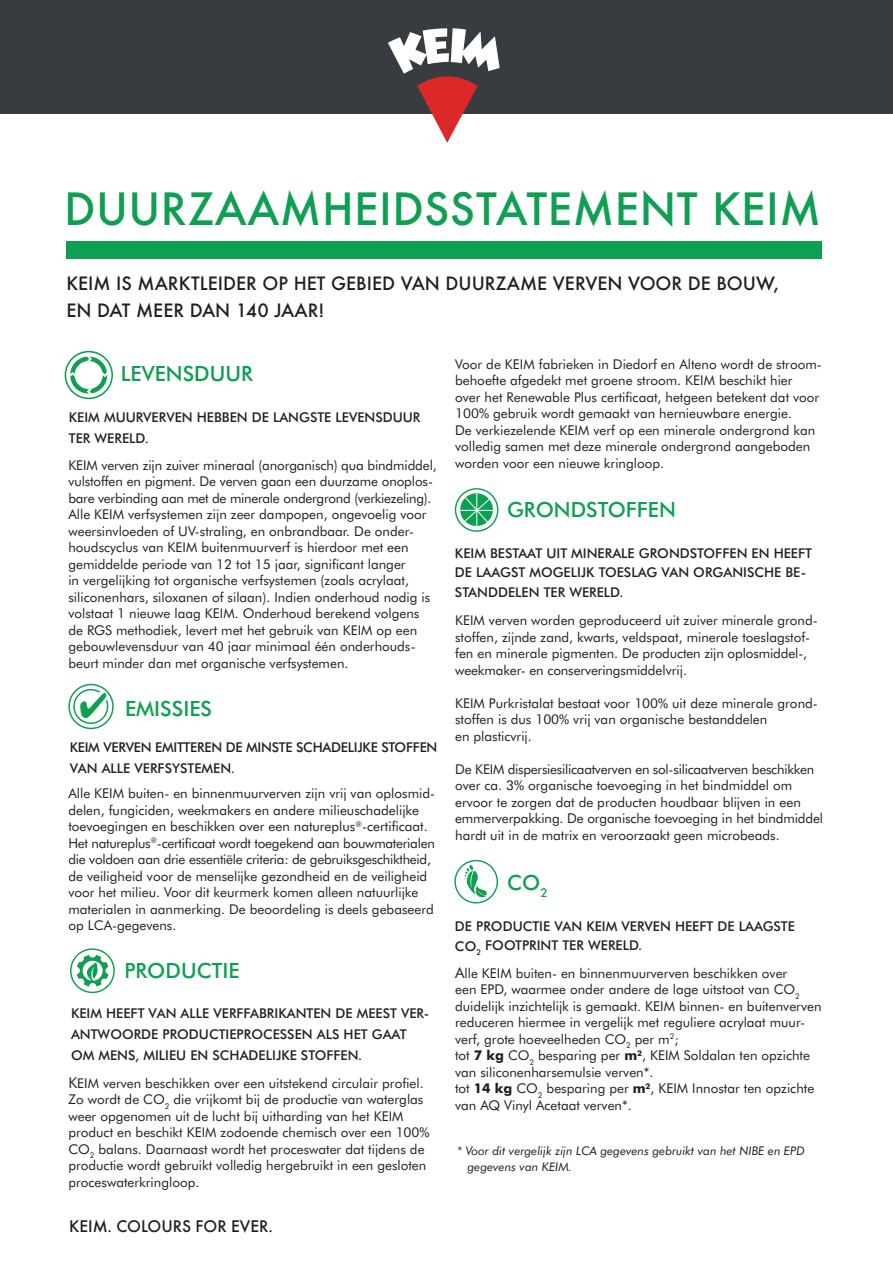
<style>
.page{position:relative;width:893px;height:1263px;background:#fff}
.page>*{position:absolute;margin:0;border:0;box-sizing:border-box;transform-origin:0 0}
.t1{font:500 48.9px "Futura T";letter-spacing:.01em;color:#0f9f52}
.t2{font:500 21px "Futura BT";color:#0f9f52}
.t3{font:500 20.25px/27.2px "Futura T";color:#231f20}
.t4{font:500 17.55px "Futura T";color:#231f20}
.t5{font:13.5px/16.5px "Futura BT";color:#231f20}
.t6{font:500 13.5px/21px "Futura BT";color:#231f20}
.t7{font:500 13.5px/21px "Futura BT";letter-spacing:-.02em;color:#231f20}
.t8{font:italic 12px/16.5px "Futura BT";color:#231f20}
.s1{font-size:15px}
.s2{font-weight:700}
</style>
<div class="page">
<div style="left:0;top:0;width:893px;height:114px;background:#373c40"></div>
<svg style="left:388px;top:28px;width:112px;height:115px"></svg>
<div style="left:66px;top:242px;width:756px;height:17px;background:#0f9f52"></div>
<div style="left:70px;top:356px;width:37px;height:38px;border:5px solid #0f9f52;border-radius:50%"></div>
<svg style="left:70px;top:373px;width:6px;height:6px"></svg>
<svg style="left:101px;top:369px;width:7px;height:7px"></svg>
<svg style="left:85px;top:356px;width:8px;height:6px"></svg>
<svg style="left:86px;top:388px;width:8px;height:6px"></svg>
<div style="left:65px;top:351px;width:48px;height:48px;border:2px solid #0f9f52;border-radius:50%"></div>
<svg style="left:66px;top:682px;width:50px;height:49px"></svg>
<div style="left:68px;top:684px;width:46px;height:45px;border:1px solid #0f9f52;border-radius:50%"></div>
<div style="left:73px;top:689px;width:35px;height:35px;border:1px solid #0f9f52;border-radius:50%"></div>
<svg style="left:68px;top:946px;width:49px;height:49px"></svg>
<div style="left:70px;top:948px;width:45px;height:45px;border:1px solid #0f9f52;border-radius:50%"></div>
<div style="left:89px;top:950px;width:7px;height:7px;background:#fff;border-radius:50%"></div>
<div style="left:73px;top:967px;width:7px;height:7px;background:#fff;border-radius:50%"></div>
<svg style="left:74px;top:952px;width:39px;height:40px"></svg>
<svg style="left:453px;top:486px;width:47px;height:48px"></svg>
<div style="left:455px;top:488px;width:43px;height:44px;border:1px solid #0f9f52;border-radius:50%"></div>
<hr style="left:458px;top:510px;width:35px;height:1px;background:#fff">
<svg style="left:459px;top:492px;width:37px;height:39px"></svg>
<svg style="left:452px;top:858px;width:48px;height:47px"></svg>
<div style="left:454px;top:860px;width:44px;height:43px;border:1px solid #0f9f52;border-radius:50%"></div>
<svg style="left:460px;top:860px;width:36px;height:38px"></svg>
<svg style="left:80px;top:689px;width:33px;height:29px"></svg>
<h1 class="t1" style="left:64px;top:180px;width:758px">DUURZAAMHEIDSSTATEMENT KEIM</h1>
<h3 class="t3" style="left:66px;top:269px;width:714px">KEIM IS MARKTLEIDER OP HET GEBIED VAN DUURZAME VERVEN VOOR DE BOUW,<br>EN DAT MEER DAN 140 JAAR!</h3>
<h2 class="t2" style="left:121px;top:361px;width:134px">LEVENSDUUR</h2>
<p class="t6" style="left:69px;top:406px;width:353px">KEIM MUURVERVEN HEBBEN DE LANGSTE LEVENSDUUR<br>TER WERELD.</p>
<p class="t5" style="left:68px;top:456px;width:370px">KEIM verven zijn zuiver mineraal (anorganisch) qua bindmiddel, vulstoffen en pigment. De verven gaan een duurzame onoplos&shy;bare verbinding aan met de minerale ondergrond (verkiezeling).<br>Alle KEIM verfsystemen zijn zeer dampopen, ongevoelig voor weersinvloeden of UV-straling, en onbrandbaar. De onder&shy;houdscyclus van KEIM buitenmuurverf is hierdoor met een gemiddelde periode van 12 tot 15 jaar, significant langer<br>in vergelijking tot organische verfsystemen (zoals acrylaat, siliconenhars, siloxanen of silaan). Indien onderhoud nodig is volstaat 1 nieuwe laag KEIM. Onderhoud berekend volgens de RGS methodiek, levert met het gebruik van KEIM op een gebouwlevensduur van 40 jaar minimaal één onderhouds&shy;beurt minder dan met organische verfsystemen.</p>
<h2 class="t2" style="left:125px;top:695px;width:89px">EMISSIES</h2>
<p class="t7" style="left:70px;top:737px;width:369px">KEIM VERVEN EMITTEREN DE MINSTE SCHADELIJKE STOFFEN<br>VAN ALLE VERFSYSTEMEN.</p>
<p class="t5" style="left:68px;top:785px;width:368px">Alle KEIM buiten- en binnenmuurverven zijn vrij van oplosmid&shy;delen, fungiciden, weekmakers en andere milieuschadelijke toevoegingen en beschikken over een natureplus<sup>®</sup>-certificaat.<br>Het natureplus<sup>®</sup>-certificaat wordt toegekend aan bouwmaterialen die voldoen aan drie essentiële criteria: de gebruiksgeschiktheid, de veiligheid voor de menselijke gezondheid en de veiligheid voor het milieu. Voor dit keurmerk komen alleen natuurlijke materialen in aanmerking. De beoordeling is deels gebaseerd op LCA-gegevens.</p>
<h2 class="t2" style="left:124px;top:958px;width:117px">PRODUCTIE</h2>
<p class="t6" style="left:71px;top:1003px;width:360px">KEIM HEEFT VAN ALLE VERFFABRIKANTEN DE MEEST VER-<br>ANTWOORDE PRODUCTIEPROCESSEN ALS HET GAAT<br>OM MENS, MILIEU EN SCHADELIJKE STOFFEN.</p>
<p class="t5" style="left:68px;top:1074px;width:363px"><span class="s1">K</span>EIM verven beschikken over een uitstekend circulair profiel.<br>Zo wordt de CO<sub>2</sub> die vrijkomt bij de productie van waterglas weer opgenomen uit de lucht bij uitharding van het KEIM product en beschikt KEIM zodoende chemisch over een 100% CO<sub>2</sub> balans. Daarnaast wordt het proceswater dat tijdens de productie wordt gebruikt volledig hergebruikt in een gesloten proceswaterkringloop.</p>
<p class="t4" style="left:69px;top:1216px;width:205px">KEIM. COLOURS FOR EVER.</p>
<p class="t5" style="left:455px;top:355px;width:368px">Voor de KEIM fabrieken in Diedorf en Alteno wordt de stroom&shy;behoefte afgedekt met groene stroom. KEIM beschikt hier<br>over het Renewable Plus certificaat, hetgeen betekent dat voor 100% gebruik wordt gemaakt van hernieuwbare energie.<br>De verkiezelende KEIM verf op een minerale ondergrond kan volledig samen met deze minerale ondergrond aangeboden worden voor een nieuwe kringloop.</p>
<h2 class="t2" style="left:507px;top:496px;width:170px">GRONDSTOFFEN</h2>
<p class="t6" style="left:455px;top:543px;width:359px;line-height:19.5px">KEIM BESTAAT UIT MINERALE GRONDSTOFFEN EN HEEFT<br>DE LAAGST MOGELIJK TOESLAG VAN ORGANISCHE BE-<br>STANDDELEN TER WERELD.</p>
<p class="t5" style="left:455px;top:612px;width:364px">KEIM verven worden geproduceerd uit zuiver minerale grond&shy;stoffen, zijnde zand, kwarts, veldspaat, minerale toeslagstof&shy;fen en minerale pigmenten. De producten zijn oplosmiddel-, weekmaker- en conserveringsmiddelvrij.</p>
<p class="t5" style="left:455px;top:694px;width:364px">KEIM Purkristalat bestaat voor 100% uit deze minerale grond&shy;stoffen is dus 100% vrij van organische bestanddelen<br>en plasticvrij.</p>
<p class="t5" style="left:455px;top:760px;width:369px">De KEIM dispersiesilicaatverven en sol-silicaatverven beschikken over ca. 3% organische toevoeging in het bindmiddel om ervoor te zorgen dat de producten houdbaar blijven in een emmerverpakking. De organische toevoeging in het bindmiddel hardt uit in de matrix en veroorzaakt geen microbeads.</p>
<h2 class="t2" style="left:507px;top:870px;width:42px">CO<sub>2</sub></h2>
<p class="t6" style="left:455px;top:916px;width:342px;line-height:19.5px">DE PRODUCTIE VAN KEIM VERVEN HEEFT DE LAAGSTE<br>CO<sub>2</sub> FOOTPRINT TER WERELD.</p>
<p class="t5" style="left:455px;top:964px;width:368px"><span class="s1">A</span>lle KEIM buiten- en binnenmuurverven beschikken over<br>een EPD, waarmee onder andere de lage uitstoot van CO<sub>2 </sub>duidelijk inzichtelijk is gemaakt. KEIM binnen- en buitenverven reduceren hiermee in vergelijk met reguliere acrylaat muur&shy;verf, grote hoeveelheden CO<sub>2</sub> per m<sup>2</sup>;<br>tot <span class="s2">7 kg</span> CO<sub>2</sub> besparing per <span class="s2">m</span><sup>2</sup>, KEIM Soldalan ten opzichte van siliconenharsemulsie verven*.<br>tot <span class="s2">14 kg</span> CO<sub>2</sub> besparing per <span class="s2">m</span><sup>2</sup>, KEIM Innostar ten opzichte van AQ Vinyl Acetaat verven*.</p>
<p class="t8" style="left:467px;top:1142px;width:339px;text-indent:-10px">* Voor dit vergelijk zijn LCA gegevens gebruikt van het NIBE en EPD gegevens van KEIM.</p>
</div>
